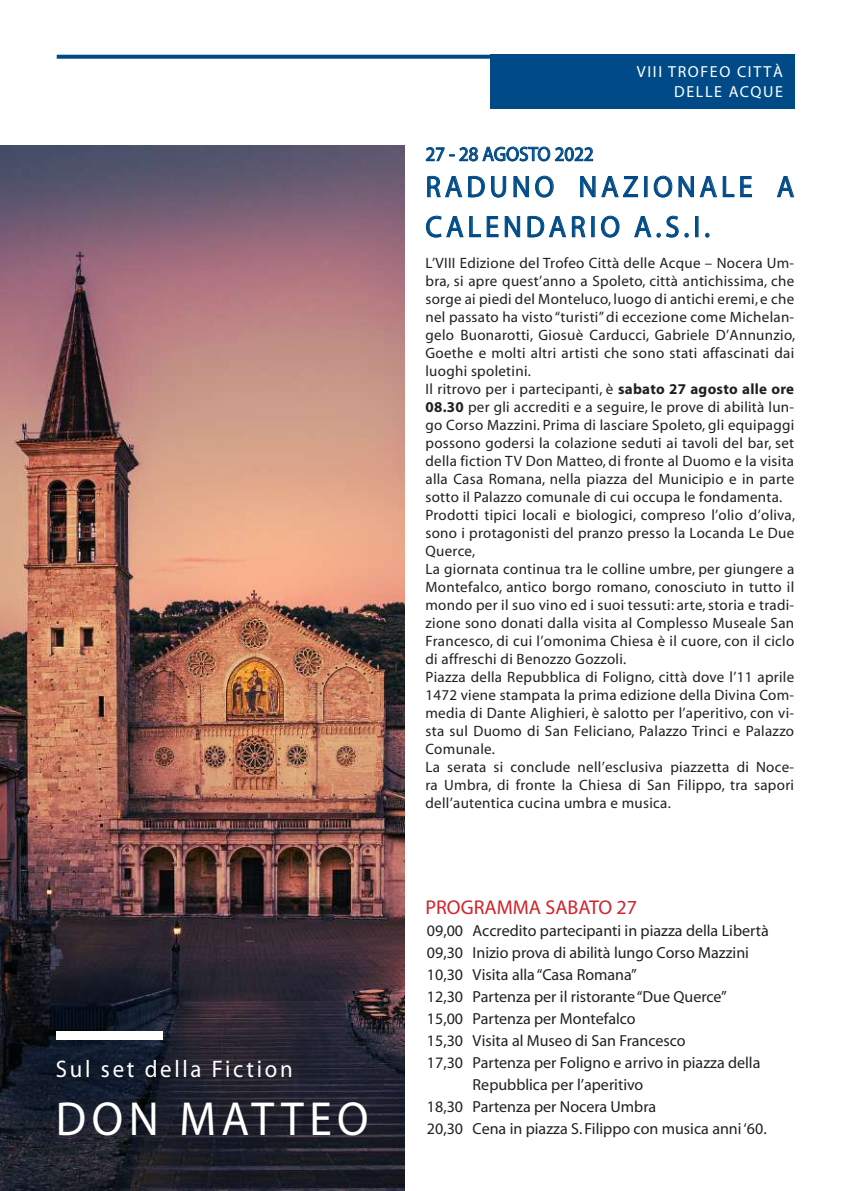
<style>
.page{position:relative;width:851px;height:1191px;background:#fff}
.page>*{position:absolute;margin:0;border:0;box-sizing:border-box;transform-origin:0 0}
.t1{font:48px "Myriad";letter-spacing:.12em;color:#fff;scale:.95 1}
.t2{font:30px/40px "Myriad";letter-spacing:.14em;color:#004b87;scale:.95 1}
.t3{font:24px "Myriad";letter-spacing:.12em;color:#fff;scale:.95 1}
.t4{font:20px "Myriad";color:#d1232a}
.t5{font:20px "Myriad";color:#004b87;scale:.95 1}
.t6{font:16px "Myriad";color:#231f20}
.t7{font:16px/19.2px "Myriad";letter-spacing:.1em;color:#fff;text-align:right}
.t8{font:15px/18px "Myriad";letter-spacing:.02em;color:#231f20}
.s1{font-weight:700}
</style>
<div class="page">
<svg style="left:425px;top:146px;width:168px;height:15px"></svg>
<svg style="left:427px;top:175px;width:35px;height:22px"></svg>
<svg style="left:468px;top:176px;width:16px;height:21px"></svg>
<svg style="left:491px;top:176px;width:15px;height:21px"></svg>
<svg style="left:513px;top:176px;width:15px;height:21px"></svg>
<svg style="left:535px;top:176px;width:18px;height:21px"></svg>
<svg style="left:580px;top:176px;width:15px;height:21px"></svg>
<svg style="left:601px;top:176px;width:37px;height:21px"></svg>
<div style="left:644px;top:176px;width:3px;height:21px;border:1px solid #004b87"></div>
<svg style="left:653px;top:176px;width:19px;height:21px"></svg>
<svg style="left:678px;top:176px;width:15px;height:21px"></svg>
<svg style="left:699px;top:176px;width:35px;height:21px"></svg>
<svg style="left:740px;top:176px;width:11px;height:21px"></svg>
<svg style="left:777px;top:176px;width:17px;height:21px"></svg>
<svg style="left:426px;top:215px;width:37px;height:22px"></svg>
<svg style="left:469px;top:216px;width:29px;height:21px"></svg>
<svg style="left:504px;top:216px;width:16px;height:21px"></svg>
<svg style="left:527px;top:215px;width:39px;height:22px"></svg>
<svg style="left:572px;top:216px;width:13px;height:21px"></svg>
<svg style="left:601px;top:216px;width:18px;height:21px"></svg>
<svg style="left:634px;top:216px;width:26px;height:21px"></svg>
<svg style="left:666px;top:216px;width:12px;height:21px"></svg>
<svg style="left:684px;top:233px;width:4px;height:4px"></svg>
<div style="left:695px;top:216px;width:3px;height:21px;border:1px solid #004b87"></div>
<svg style="left:705px;top:233px;width:4px;height:4px"></svg>
<img style="left:0;top:146px;width:404px;height:1045px">
<svg style="left:57px;top:55px;width:432px;height:4px;fill:#004b87"></svg>
<div style="left:489px;top:55px;width:305px;height:54px;background:#004b87"></div>
<div style="left:56px;top:1031px;width:106px;height:9px;background:#fff"></div>
<h3 class="t3" style="left:56px;top:1057px;width:251px">Sul set della Fiction</h3>
<h1 class="t1" style="left:56px;top:1094px;width:331px">DON MATTEO</h1>
<p class="t7" style="left:637px;top:63px;width:147px">VIII TROFEO CITTÀ<br>DELLE ACQUE</p>
<h3 class="t5" style="left:425px;top:144px;width:178px">27 - 28 AGOSTO 2022</h3>
<h2 class="t2" style="left:425px;top:168px;width:389px">RADUNO NAZIONALE A<br>CALENDARIO A.S.I.</h2>
<p class="t8" style="left:425px;top:255px;width:371px">L’VIII Edizione del Trofeo Città delle Acque – Nocera Um&shy;bra, si apre quest’anno a Spoleto, città antichissima, che sorge ai piedi del Monteluco, luogo di antichi eremi, e che nel passato ha visto “turisti” di eccezione come Michelan&shy;gelo Buonarotti, Giosuè Carducci, Gabriele D’Annunzio, Goethe e molti altri artisti che sono stati affascinati dai luoghi spoletini.<br>Il ritrovo per i partecipanti, è <span class="s1">sabato 27 agosto alle ore 08.30</span> per gli accrediti e a seguire, le prove di abilità lun&shy;go Corso Mazzini. Prima di lasciare Spoleto, gli equipaggi possono godersi la colazione seduti ai tavoli del bar, set della fiction TV Don Matteo, di fronte al Duomo e la visita alla Casa Romana, nella piazza del Municipio e in parte sotto il Palazzo comunale di cui occupa le fondamenta.<br>Prodotti tipici locali e biologici, compreso l’olio d’oliva, sono i protagonisti del pranzo presso la Locanda Le Due Querce,<br>La giornata continua tra le colline umbre, per giungere a Montefalco, antico borgo romano, conosciuto in tutto il mondo per il suo vino ed i suoi tessuti: arte, storia e tradi&shy;zione sono donati dalla visita al Complesso Museale San Francesco, di cui l’omonima Chiesa è il cuore, con il ciclo di affreschi di Benozzo Gozzoli.<br>Piazza della Repubblica di Foligno, città dove l’11 aprile 1472 viene stampata la prima edizione della Divina Com&shy;media di Dante Alighieri, è salotto per l’aperitivo, con vi&shy;sta sul Duomo di San Feliciano, Palazzo Trinci e Palazzo Comunale.<br>La serata si conclude nell’esclusiva piazzetta di Noce&shy;ra Umbra, di fronte la Chiesa di San Filippo, tra sapori dell’autentica cucina umbra e musica.</p>
<h3 class="t4" style="left:425px;top:897px;width:213px">PROGRAMMA SABATO 27</h3>
<p class="t6" style="left:427px;top:923px;width:343px">09,00 Accredito partecipanti in piazza della Libertà</p>
<p class="t6" style="left:427px;top:945px;width:323px">09,30 Inizio prova di abilità lungo Corso Mazzini</p>
<p class="t6" style="left:427px;top:967px;width:211px">10,30 Visita alla “Casa Romana”</p>
<p class="t6" style="left:427px;top:989px;width:301px">12,30 Partenza per il ristorante “Due Querce”</p>
<p class="t6" style="left:427px;top:1011px;width:210px">15,00 Partenza per Montefalco</p>
<p class="t6" style="left:427px;top:1033px;width:260px">15,30 Visita al Museo di San Francesco</p>
<p class="t6" style="left:427px;top:1055px;width:335px">17,30 Partenza per Foligno e arrivo in piazza della</p>
<p class="t6" style="left:472px;top:1077px;width:172px">Repubblica per l’aperitivo</p>
<p class="t6" style="left:427px;top:1099px;width:231px">18,30 Partenza per Nocera Umbra</p>
<p class="t6" style="left:427px;top:1121px;width:341px">20,30 Cena in piazza S. Filippo con musica anni ‘60.</p>
</div>
